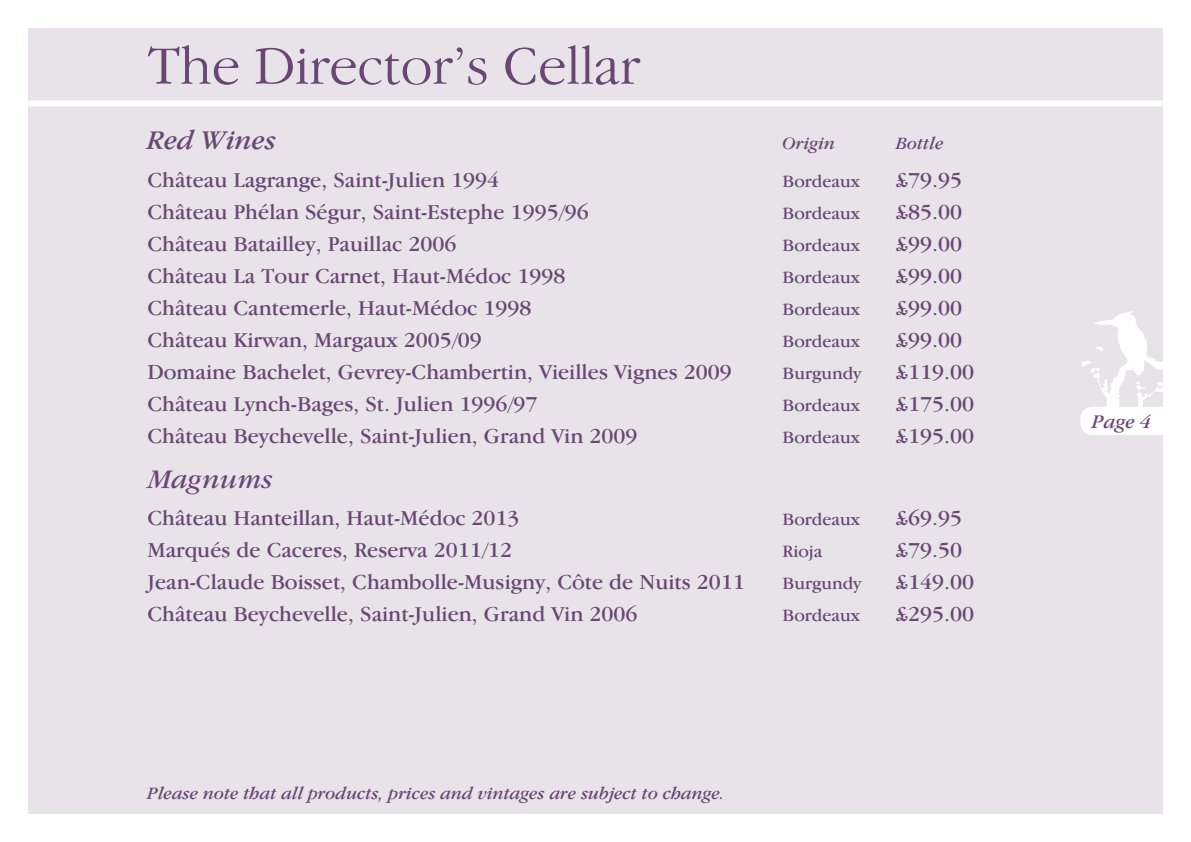
<style>
.page{position:relative;width:1191px;height:842px;background:#fff}
.page>*{position:absolute;margin:0;border:0;box-sizing:border-box;transform-origin:0 0}
.t1{font:300 56px "Garamond IT Cby BT";color:#694673}
.t2{font:italic 28px "Garamond IT Cby BT";color:#694673}
.t3{font:italic 28px "ITC Garamond Std";color:#694673}
.t4{font:22px "Garamond IT Cby BT";color:#694673}
.t5{font:italic 20px "Garamond IT Cby BT";color:#694673}
.t6{font:18px "Garamond IT Cby BT";color:#694673}
.t7{font:italic 18px "Garamond IT Cby BT";color:#694673}
</style>
<div class="page">
<div style="left:28px;top:28px;width:1134px;height:786px;background:#e8e3e9"></div>
<div style="left:1080px;top:407px;width:106px;height:28px;background:#fff;border-radius:12px"></div>
<svg style="left:1081px;top:311px;width:81px;height:98px"></svg>
<div style="left:28px;top:100px;width:1134px;height:6px;background:#fff"></div>
<p class="t1" style="left:147px;top:33px;width:494px">The Director’s Cellar</p>
<p class="t2" style="left:147px;top:124px;width:130px">Red Wines</p>
<p class="t7" style="left:782px;top:133px;width:54px">Origin</p>
<p class="t7" style="left:896px;top:133px;width:49px">Bottle</p>
<p class="t4" style="left:147px;top:167px;width:353px">Château Lagrange, Saint-Julien 1994</p>
<p class="t6" style="left:782px;top:170px;width:79px">Bordeaux</p>
<p class="t4" style="left:896px;top:167px;width:68px">£79.95</p>
<p class="t4" style="left:147px;top:199px;width:443px">Château Phélan Ségur, Saint-Estephe 1995/96</p>
<p class="t6" style="left:782px;top:202px;width:79px">Bordeaux</p>
<p class="t4" style="left:896px;top:199px;width:68px">£85.00</p>
<p class="t4" style="left:147px;top:231px;width:310px">Château Batailley, Pauillac 2006</p>
<p class="t6" style="left:782px;top:234px;width:79px">Bordeaux</p>
<p class="t4" style="left:896px;top:231px;width:68px">£99.00</p>
<p class="t4" style="left:147px;top:263px;width:419px">Château La Tour Carnet, Haut-Médoc 1998</p>
<p class="t6" style="left:782px;top:266px;width:79px">Bordeaux</p>
<p class="t4" style="left:896px;top:263px;width:68px">£99.00</p>
<p class="t4" style="left:147px;top:295px;width:385px">Château Cantemerle, Haut-Médoc 1998</p>
<p class="t6" style="left:782px;top:298px;width:79px">Bordeaux</p>
<p class="t4" style="left:896px;top:295px;width:68px">£99.00</p>
<p class="t4" style="left:147px;top:327px;width:336px">Château Kirwan, Margaux 2005/09</p>
<p class="t6" style="left:782px;top:330px;width:79px">Bordeaux</p>
<p class="t4" style="left:896px;top:327px;width:68px">£99.00</p>
<p class="t4" style="left:147px;top:359px;width:586px">Domaine Bachelet, Gevrey-Chambertin, Vieilles Vignes 2009</p>
<p class="t6" style="left:782px;top:362px;width:80px">Burgundy</p>
<p class="t4" style="left:896px;top:359px;width:80px">£119.00</p>
<p class="t4" style="left:147px;top:391px;width:392px">Château Lynch-Bages, St. Julien 1996/97</p>
<p class="t6" style="left:782px;top:394px;width:79px">Bordeaux</p>
<p class="t4" style="left:896px;top:391px;width:80px">£175.00</p>
<p class="t4" style="left:147px;top:423px;width:491px">Château Beychevelle, Saint-Julien, Grand Vin 2009</p>
<p class="t6" style="left:782px;top:426px;width:79px">Bordeaux</p>
<p class="t4" style="left:896px;top:423px;width:80px">£195.00</p>
<p class="t3" style="left:147px;top:464px;width:126px">Magnums</p>
<p class="t4" style="left:147px;top:505px;width:374px">Château Hanteillan, Haut-Médoc 2013</p>
<p class="t6" style="left:782px;top:509px;width:79px">Bordeaux</p>
<p class="t4" style="left:896px;top:505px;width:68px">£69.95</p>
<p class="t4" style="left:147px;top:537px;width:366px">Marqués de Caceres, Reserva 2011/12</p>
<p class="t6" style="left:782px;top:541px;width:41px">Rioja</p>
<p class="t4" style="left:896px;top:537px;width:68px">£79.50</p>
<p class="t4" style="left:147px;top:569px;width:599px">Jean-Claude Boisset, Chambolle-Musigny, Côte de Nuits 2011</p>
<p class="t6" style="left:782px;top:573px;width:80px">Burgundy</p>
<p class="t4" style="left:896px;top:569px;width:80px">£149.00</p>
<p class="t4" style="left:147px;top:601px;width:491px">Château Beychevelle, Saint-Julien, Grand Vin 2006</p>
<p class="t6" style="left:782px;top:605px;width:79px">Bordeaux</p>
<p class="t4" style="left:896px;top:601px;width:80px">£295.00</p>
<p class="t7" style="left:147px;top:782px;width:579px">Please note that all products, prices and vintages are subject to change.</p>
<p class="t5" style="left:1092px;top:410px;width:60px">Page 4</p>
</div>
